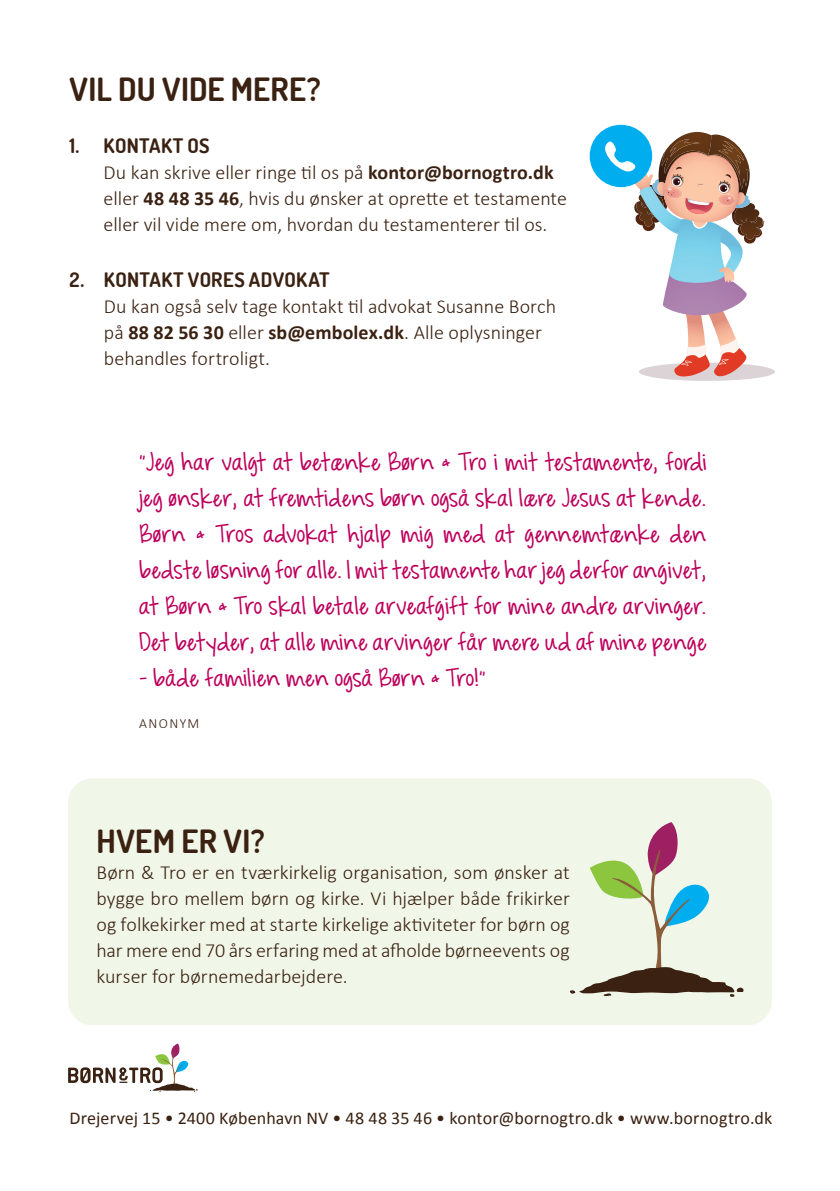
<style>
.page{position:relative;width:840px;height:1191px;background:#fff}
.page>*{position:absolute;margin:0;border:0;box-sizing:border-box;transform-origin:0 0}
.Brødtekst{font:700 32px "Dosis";letter-spacing:.01em;color:#3a2111}
.Citat{font:22px/36px "KG Feeling 22";letter-spacing:.02em;color:#bd015b;text-align:justify}
.Brødtekst-2{font:300 20px/26px "Calibri";color:#3a2111}
.Rubrik{font:18px "Calibri";letter-spacing:.01em;color:#3a2111}
.Citat-2{font:300 14px "Calibri";letter-spacing:.1em;color:#3a2111}
.s1{font-family:"Dosis";font-weight:700}
.s2{font-weight:700}
</style>
<div class="page">
<svg style="left:68px;top:1043px;width:129px;height:48px"></svg>
<div style="left:68px;top:778px;width:703px;height:247px;background:#f1f7e8;border-radius:24px"></div>
<div style="left:638px;top:362px;width:136px;height:19px;background:#dcd3d7;border-radius:50%"></div>
<svg style="left:589px;top:125px;width:174px;height:254px"></svg>
<svg style="left:569px;top:822px;width:174px;height:175px"></svg>
<p class="Brødtekst" style="left:69px;top:69px;width:253px">VIL DU VIDE MERE?</p>
<p class="Brødtekst-2" style="left:103px;top:133px;width:464px;text-indent:-34px"><span class="s1">1. KONTAKT OS<br></span>Du kan skrive eller ringe til os på <span class="s2">kontor@bornogtro.dk </span>eller <span class="s2">48 48 35 46</span>, hvis du ønsker at oprette et testamente eller vil vide mere om, hvordan du testamenterer til os.</p>
<p class="Brødtekst-2" style="left:104px;top:267px;width:453px;text-indent:-34px"><span class="s1">2. KONTAKT VORES ADVOKAT<br></span>Du kan også selv tage kontakt til advokat Susanne Borch på <span class="s2">88 82 56 30</span> eller <span class="s2">sb@embolex.dk</span>. Alle oplysninger behandles fortroligt.</p>
<p class="Citat" style="left:139px;top:444px;width:568px">”Jeg har valgt at betænke Børn &amp; Tro i mit testamente, fordi jeg ønsker, at fremtidens børn også skal lære Jesus at kende.<br>Børn &amp; Tros advokat hjalp mig med at gennemtænke den bedste løsning for alle. I mit testamente har jeg derfor angivet, at Børn &amp; Tro skal betale arveafgift for mine andre arvinger.<br>Det betyder, at alle mine arvinger får mere ud af mine penge</p>
<p class="Citat" style="left:139px;top:660px;width:348px">– både familien men også Børn &amp; Tro!”</p>
<p class="Citat-2" style="left:139px;top:714px;width:62px">ANONYM</p>
<p class="Brødtekst" style="left:96px;top:821px;width:170px">HVEM ER VI?</p>
<p class="Brødtekst-2" style="left:96px;top:859px;width:474px;text-align:justify">Børn &amp; Tro er en tværkirkelig organisation, som ønsker at bygge bro mellem børn og kirke. Vi hjælper både frikirker og folkekirker med at starte kirkelige aktiviteter for børn og har mere end 70 års erfaring med at afholde børneevents og kurser for børnemedarbejdere.</p>
<p class="Rubrik" style="left:69px;top:1105px;width:704px">Drejervej 15 • 2400 København NV • 48 48 35 46 • kontor@bornogtro.dk • www.bornogtro.dk</p>
</div>
